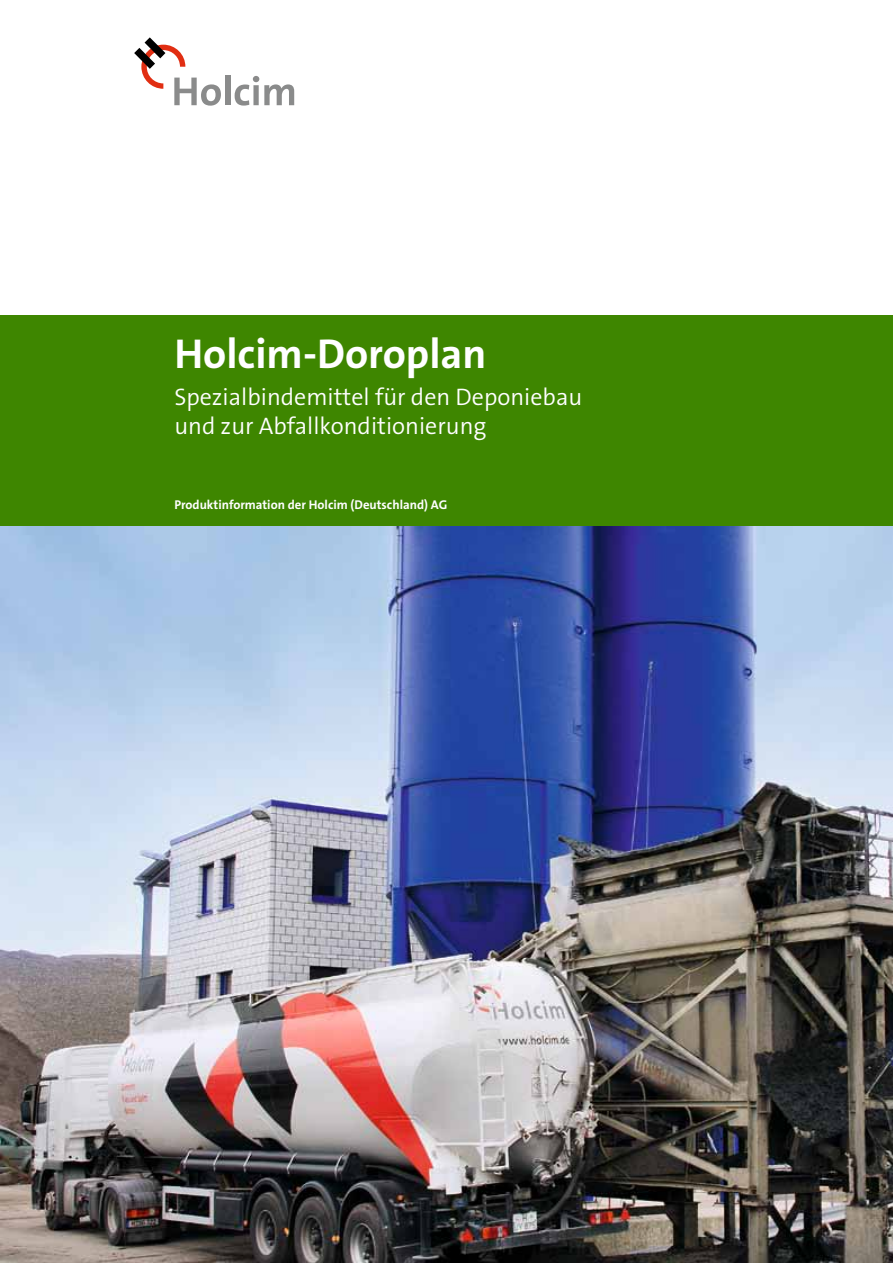
<style>
.page{position:relative;width:893px;height:1263px;background:#fff}
.page>*{position:absolute;margin:0;border:0;box-sizing:border-box;transform-origin:0 0}
.t1{font:700 42px "The Sans B7";color:#fff}
.t2{font:300 24px/28.8px "The Sans B4";color:#fff}
.t3{font:700 12.75px "The Sans B7";color:#fff}
</style>
<div class="page">
<div style="left:0;top:316px;width:893px;height:210px;background:#3e8600"></div>
<div style="left:225px;top:75px;width:5px;height:30px;background:#8a8b8b"></div>
<svg style="left:235px;top:76px;width:59px;height:30px"></svg>
<svg style="left:134px;top:37px;width:87px;height:69px"></svg>
<img style="left:0;top:526px;width:893px;height:737px">
<h1 class="t1" style="left:174px;top:332px;width:314px">Holcim-Doroplan</h1>
<p class="t2" style="left:174px;top:383px;width:409px">Spezialbindemittel für den Deponiebau und zur Abfallkonditionierung</p>
<p class="t3" style="left:174px;top:497px;width:274px">Produktinformation der Holcim (Deutschland) AG</p>
</div>
